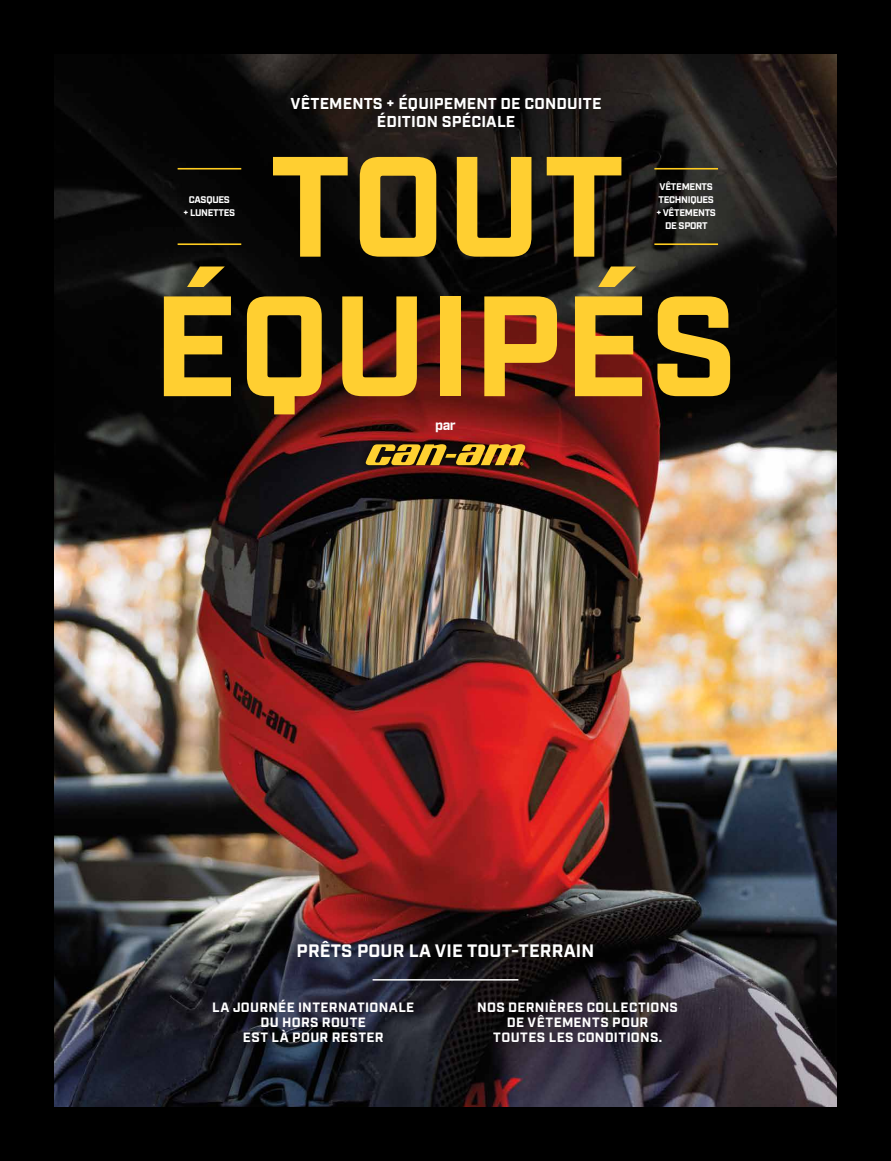
<style>
.page{position:relative;width:891px;height:1161px;background:#000}
.page>*{position:absolute;margin:0;border:0;box-sizing:border-box;transform-origin:0 0}
.t1{font:700 142.5px/139.5px "Industry";letter-spacing:.01em;color:#ffcf31;text-align:center}
.t2{font:700 18px "Industry";letter-spacing:.01em;color:#fff}
.t3{font:700 15.75px/17.5px "Industry";letter-spacing:.01em;color:#fff;text-align:center}
.t4{font:700 13.8px "Industry";color:#fff}
.t5{font:700 13.5px/15px "Industry";letter-spacing:.025em;color:#fff;text-align:center}
.t6{font:700 9.6px/12.9px "Industry";letter-spacing:-.03em;color:#fff;text-align:center}
</style>
<div class="page">
<img style="left:54px;top:54px;width:783px;height:1053px">
<div style="left:357px;top:435px;width:177px;height:40px;background:#000;opacity:.75"></div>
<svg style="left:366px;top:444px;width:159px;height:21px"></svg>
<hr style="left:373px;top:979px;width:145px;height:2px;background:#fff">
<hr style="left:654px;top:168px;width:64px;height:2px;background:#ffcc20">
<hr style="left:654px;top:243px;width:64px;height:2px;background:#ffcc20">
<hr style="left:178px;top:168px;width:63px;height:2px;background:#ffcc20">
<hr style="left:178px;top:243px;width:63px;height:2px;background:#ffcc20">
<p class="t3" style="left:291px;top:96px;width:312px">VÊTEMENTS + ÉQUIPEMENT DE CONDUITE<br>ÉDITION SPÉCIALE</p>
<h1 class="t1" style="left:153px;top:144px;width:587px">TOUT<br>ÉQUIPÉS</h1>
<p class="t4" style="left:435px;top:417px;width:22px">par</p>
<p class="t6" style="left:656px;top:181px;width:61px">VÊTEMENTS<br>TECHNIQUES + VÊTEMENTS<br>DE SPORT</p>
<p class="t6" style="left:184px;top:194px;width:53px">CASQUES<br>+ LUNETTES</p>
<h2 class="t2" style="left:297px;top:940px;width:299px">PRÊTS POUR LA VIE TOUT-TERRAIN</h2>
<p class="t5" style="left:212px;top:1001px;width:204px">LA JOURNÉE INTERNATIONALE<br>DU HORS ROUTE<br>EST LÀ POUR RESTER</p>
<p class="t5" style="left:477px;top:1001px;width:202px">NOS DERNIÈRES COLLECTIONS<br>DE VÊTEMENTS POUR<br>TOUTES LES CONDITIONS.</p>
</div>
